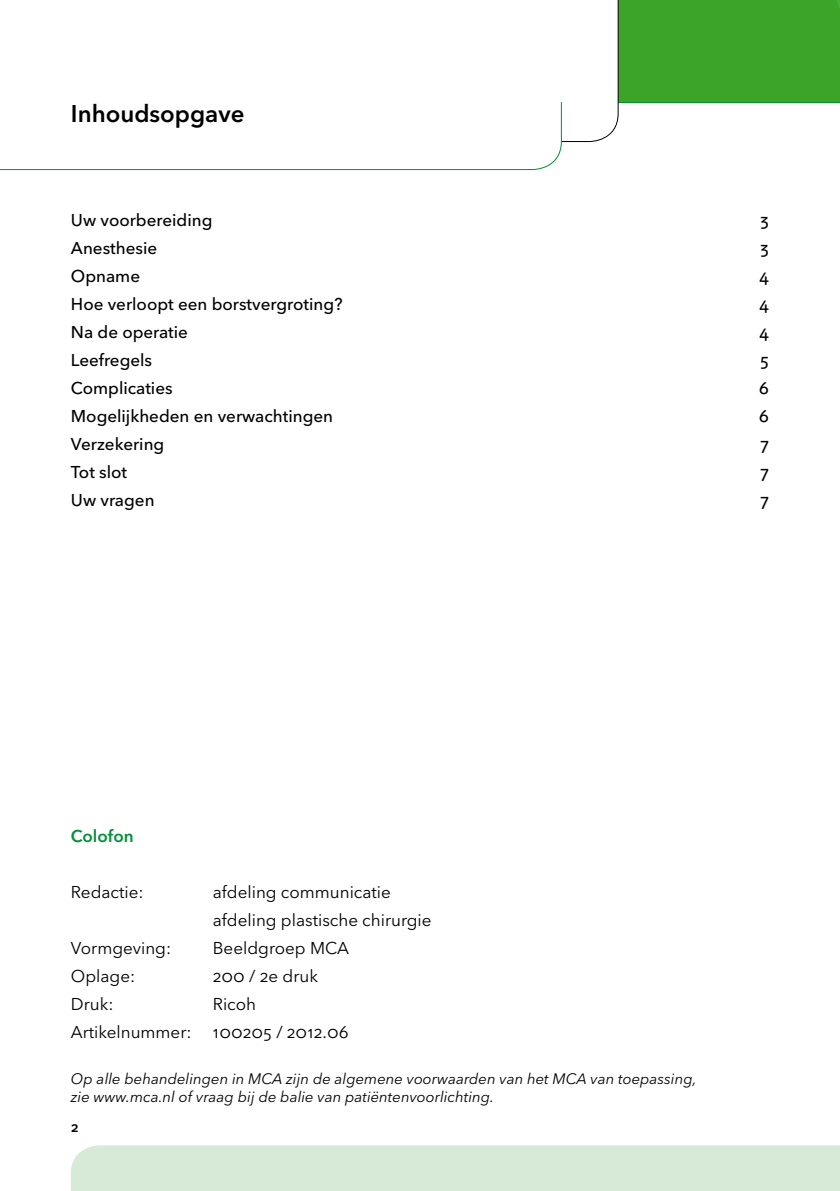
<style>
.page{position:relative;width:840px;height:1191px;background:#fff}
.page>*{position:absolute;margin:0;border:0;box-sizing:border-box;transform-origin:0 0}
.t1{font:600 24px "Avenir Next LT Pro";color:#000}
.t2{font:500 17px "Avenir Next LT Pro";color:#000}
.t3{font:17px/28px "Avenir Next LT Pro";color:#000}
.t4{font:600 17px "Avenir Next LT Pro";color:#009037}
.t5{font:italic 15px/18px "Avenir Next LT Pro";color:#000}
.t6{font:600 14px "Avenir Next LT Pro";color:#000}
</style>
<div class="page">
<div style="left:71px;top:1145px;width:768px;height:46px;background:#d7ead7"></div>
<svg style="left:0;top:0;width:840px;height:171px"></svg>
<h1 class="t1" style="left:71px;top:99px;width:175px">Inhoudsopgave</h1>
<p class="t2" style="left:71px;top:210px;width:143px">Uw voorbereiding</p>
<p class="t2" style="left:759px;top:210px;width:11px">3</p>
<p class="t2" style="left:71px;top:238px;width:88px">Anesthesie</p>
<p class="t2" style="left:759px;top:238px;width:11px">3</p>
<p class="t2" style="left:71px;top:266px;width:71px">Opname</p>
<p class="t2" style="left:758px;top:266px;width:11px">4</p>
<p class="t2" style="left:71px;top:294px;width:273px">Hoe verloopt een borstvergroting?</p>
<p class="t2" style="left:758px;top:294px;width:11px">4</p>
<p class="t2" style="left:71px;top:322px;width:118px">Na de operatie</p>
<p class="t2" style="left:758px;top:322px;width:11px">4</p>
<p class="t2" style="left:71px;top:350px;width:83px">Leefregels</p>
<p class="t2" style="left:759px;top:350px;width:11px">5</p>
<p class="t2" style="left:71px;top:378px;width:103px">Complicaties</p>
<p class="t2" style="left:758px;top:378px;width:12px">6</p>
<p class="t2" style="left:71px;top:406px;width:263px">Mogelijkheden en verwachtingen</p>
<p class="t2" style="left:758px;top:406px;width:12px">6</p>
<p class="t2" style="left:71px;top:434px;width:95px">Verzekering</p>
<p class="t2" style="left:759px;top:434px;width:11px">7</p>
<p class="t2" style="left:71px;top:462px;width:58px">Tot slot</p>
<p class="t2" style="left:759px;top:462px;width:11px">7</p>
<p class="t2" style="left:71px;top:490px;width:85px">Uw vragen</p>
<p class="t2" style="left:759px;top:490px;width:11px">7</p>
<p class="t4" style="left:71px;top:826px;width:64px">Colofon</p>
<p class="t3" style="left:71px;top:878px;width:74px">Redactie:</p>
<p class="t3" style="left:213px;top:878px;width:220px">afdeling communicatie afdeling plastische chirurgie</p>
<p class="t3" style="left:71px;top:934px;width:102px">Vormgeving:</p>
<p class="t3" style="left:213px;top:934px;width:138px">Beeldgroep MCA</p>
<p class="t3" style="left:71px;top:962px;width:66px">Oplage:</p>
<p class="t3" style="left:213px;top:962px;width:107px">200 / 2e druk</p>
<p class="t3" style="left:71px;top:990px;width:44px">Druk:</p>
<p class="t3" style="left:71px;top:990px;width:279px;text-indent:142px">Ricoh<br>Artikelnummer: 100205 / 2012.06</p>
<p class="t5" style="left:71px;top:1070px;width:627px">Op alle behandelingen in MCA zijn de algemene voorwaarden van het MCA van toepassing, zie www.mca.nl of vraag bij de balie van patiëntenvoorlichting.</p>
<p class="t6" style="left:71px;top:1118px;width:9px">2</p>
</div>
